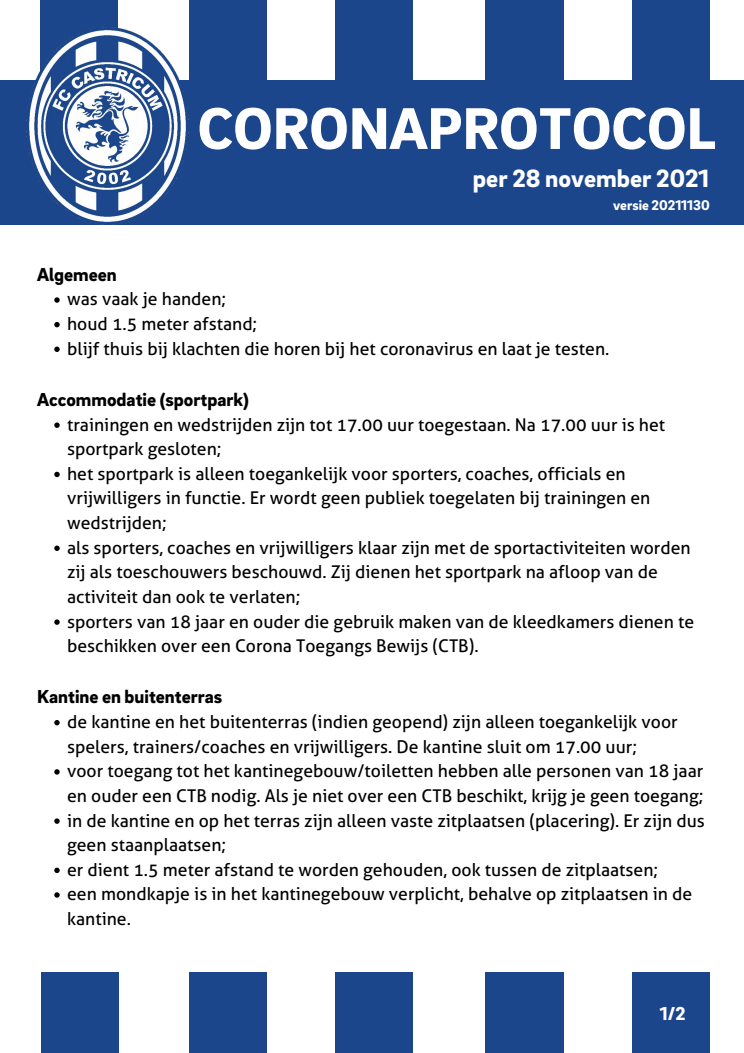
<style>
.page{position:relative;width:744px;height:1053px;background:#fff}
.page>*{position:absolute;margin:0;border:0;box-sizing:border-box;transform-origin:0 0}
.t1{font:900 60.2px "Brix Sans";color:#fff}
.t2{font:900 25.6px "Brix Sans";color:#fff}
.t3{font:900 19.2px "Brix Sans";color:#000}
.t4{font:900 19.2px "Brix Sans";color:#fff}
.t5{font:17.6px/24.6px "Aller";color:#000}
.t6{font:900 14.4px "Brix Sans";color:#fff}
</style>
<div class="page">
<div style="left:0;top:81px;width:744px;height:144px;background:#1c468c"></div>
<div style="left:632px;top:0;width:78px;height:89px;background:#1c468c"></div>
<div style="left:485px;top:0;width:78px;height:89px;background:#1c468c"></div>
<div style="left:335px;top:0;width:78px;height:89px;background:#1c468c"></div>
<div style="left:189px;top:0;width:78px;height:89px;background:#1c468c"></div>
<div style="left:40px;top:0;width:78px;height:89px;background:#1c468c"></div>
<img style="left:27px;top:27px;width:162px;height:198px">
<div style="left:632px;top:972px;width:78px;height:80px;background:#1c468c"></div>
<div style="left:486px;top:972px;width:78px;height:80px;background:#1c468c"></div>
<div style="left:335px;top:972px;width:78px;height:80px;background:#1c468c"></div>
<div style="left:189px;top:972px;width:78px;height:80px;background:#1c468c"></div>
<div style="left:41px;top:972px;width:78px;height:80px;background:#1c468c"></div>
<svg style="left:54px;top:297px;width:6px;height:6px"></svg>
<svg style="left:54px;top:322px;width:6px;height:5px"></svg>
<svg style="left:54px;top:346px;width:6px;height:6px"></svg>
<svg style="left:54px;top:422px;width:6px;height:6px"></svg>
<svg style="left:54px;top:471px;width:6px;height:6px"></svg>
<svg style="left:54px;top:545px;width:6px;height:6px"></svg>
<svg style="left:54px;top:619px;width:6px;height:5px"></svg>
<svg style="left:54px;top:720px;width:6px;height:5px"></svg>
<svg style="left:54px;top:769px;width:6px;height:5px"></svg>
<svg style="left:54px;top:818px;width:6px;height:5px"></svg>
<svg style="left:54px;top:867px;width:6px;height:6px"></svg>
<svg style="left:54px;top:892px;width:6px;height:5px"></svg>
<p class="t1" style="left:198px;top:91px;width:520px">CORONAPROTOCOL</p>
<p class="t2" style="left:473px;top:162px;width:238px">per 28 november 2021</p>
<p class="t3" style="left:37px;top:262px;width:81px">Algemeen</p>
<p class="t6" style="left:613px;top:196px;width:98px">versie 20211130</p>
<p class="t5" style="left:67px;top:287px;width:161px">was vaak je handen;</p>
<p class="t5" style="left:67px;top:312px;width:192px">houd 1.5 meter afstand;</p>
<p class="t5" style="left:67px;top:336px;width:544px">blijf thuis bij klachten die horen bij het coronavirus en laat je testen.</p>
<p class="t3" style="left:37px;top:387px;width:213px">Accommodatie (sportpark)</p>
<p class="t5" style="left:67px;top:412px;width:600px">trainingen en wedstrijden zijn tot 17.00 uur toegestaan. Na 17.00 uur is het sportpark gesloten;</p>
<p class="t5" style="left:67px;top:461px;width:585px">het sportpark is alleen toegankelijk voor sporters, coaches, officials en vrijwilligers in functie. Er wordt geen publiek toegelaten bij trainingen en wedstrijden;</p>
<p class="t5" style="left:67px;top:535px;width:625px">als sporters, coaches en vrijwilligers klaar zijn met de sportactiviteiten worden zij als toeschouwers beschouwd. Zij dienen het sportpark na afloop van de activiteit dan ook te verlaten;</p>
<p class="t5" style="left:67px;top:609px;width:629px">sporters van 18 jaar en ouder die gebruik maken van de kleedkamers dienen te beschikken over een Corona Toegangs Bewijs (CTB).</p>
<p class="t3" style="left:37px;top:684px;width:187px">Kantine en buitenterras</p>
<p class="t5" style="left:67px;top:709px;width:612px">de kantine en het buitenterras (indien geopend) zijn alleen toegankelijk voor spelers, trainers/coaches en vrijwilligers. De kantine sluit om 17.00 uur;</p>
<p class="t5" style="left:67px;top:759px;width:638px">voor toegang tot het kantinegebouw/toiletten hebben alle personen van 18 jaar en ouder een CTB nodig. Als je niet over een CTB beschikt, krijg je geen toegang;</p>
<p class="t5" style="left:67px;top:808px;width:639px">in de kantine en op het terras zijn alleen vaste zitplaatsen (placering). Er zijn dus geen staanplaatsen;</p>
<p class="t5" style="left:67px;top:857px;width:593px">er dient 1.5 meter afstand te worden gehouden, ook tussen de zitplaatsen;</p>
<p class="t5" style="left:67px;top:882px;width:627px">een mondkapje is in het kantinegebouw verplicht, behalve op zitplaatsen in de kantine.</p>
<p class="t4" style="left:660px;top:1001px;width:27px">1/2</p>
</div>
